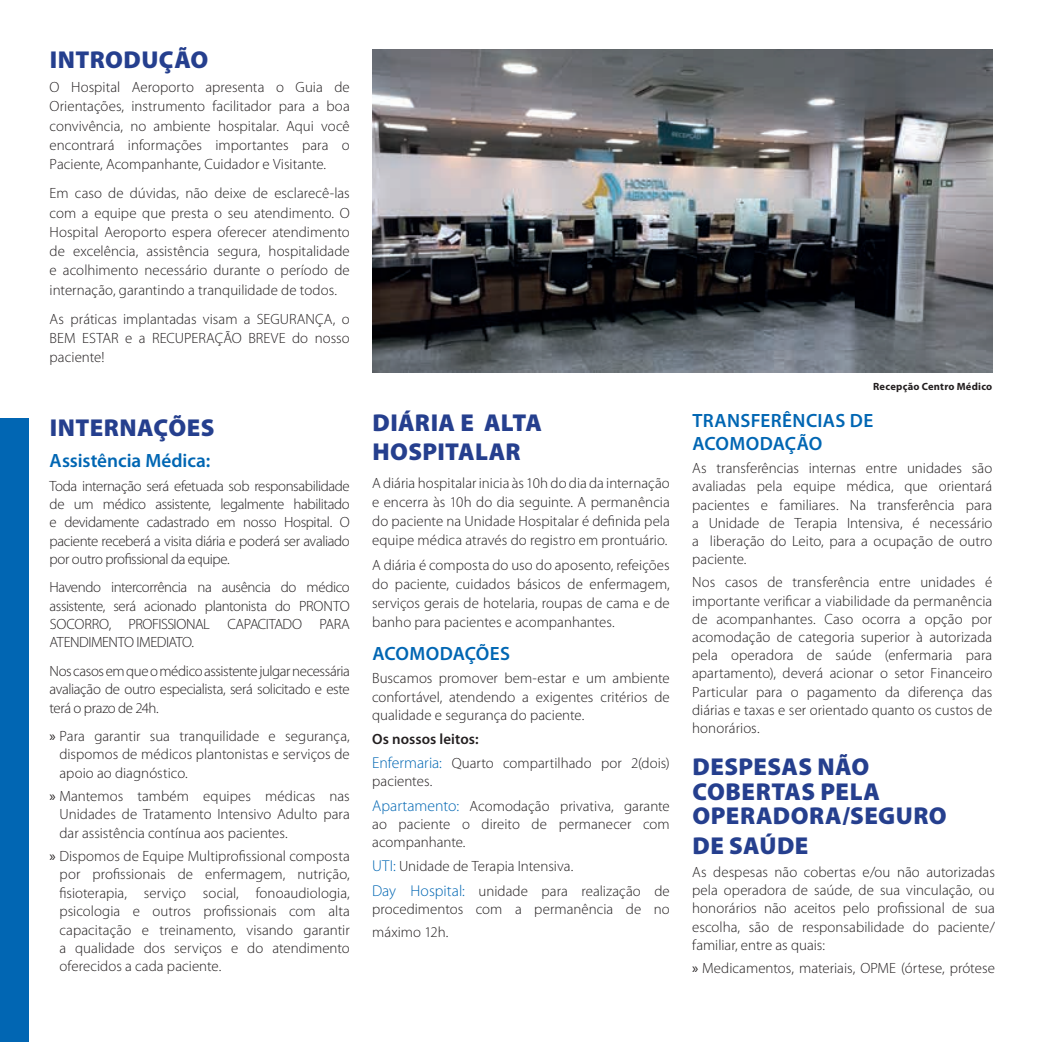
<style>
.page{position:relative;width:1042px;height:1042px;background:#fff}
.page>*{position:absolute;margin:0;border:0;box-sizing:border-box;transform-origin:0 0}
.t1{font:900 24.5px/24.5px "Myriad Pro";letter-spacing:.02em;color:#253f8e}
.t2{font:600 19.25px/23.1px "Myriad Pro";letter-spacing:.005em;color:#0166b3}
.t3{font:300 14.88px/18.2px "Myriad Pro";color:#231f20;text-align:justify}
.t4{font:700 10.5px "Myriad Pro";letter-spacing:.025em;color:#231f20}
.s1{font-weight:400}
.s2{font-weight:600}
.s3{font-size:15.75px;color:#0166b3}
</style>
<div class="page">
<div style="left:0;top:418px;width:28px;height:624px;background:#0166b3"></div>
<img style="left:372px;top:50px;width:620px;height:322px">
<h1 class="t1" style="left:50px;top:48px;width:160px">INTRODUÇÃO</h1>
<p class="t3" style="left:50px;top:78px;width:302px;line-height:19.2px">O Hospital Aeroporto apresenta o Guia de Orientações, instrumento facilitador para a boa convivência, no ambiente hospitalar. Aqui você encontrará informações importantes para o Paciente, Acompanhante, Cuidador e Visitante.</p>
<p class="t3" style="left:50px;top:184px;width:302px;line-height:19.2px">Em caso de dúvidas, não deixe de esclarecê-las com a equipe que presta o seu atendimento. O Hospital Aeroporto espera oferecer atendimento de excelência, assistência segura, hospitalidade e acolhimento necessário durante o período de internação, garantindo a tranquilidade de todos.</p>
<p class="t3" style="left:50px;top:309px;width:302px;line-height:19.2px">As práticas implantadas visam a SEGURANÇA, o BEM ESTAR e a RECUPERAÇÃO BREVE do nosso paciente!</p>
<p class="t4" style="left:873px;top:380px;width:121px">Recepção Centro Médico</p>
<h1 class="t1" style="left:372px;top:408px;width:171px;line-height:29.4px">DIÁRIA E ALTA<br>HOSPITALAR</h1>
<h1 class="t1" style="left:50px;top:416px;width:166px">INTERNAÇÕES</h1>
<p class="t2" style="left:692px;top:409px;width:183px">TRANSFERÊNCIAS DE<br>ACOMODAÇÃO</p>
<p class="t3" style="left:692px;top:459px;width:302px">As transferências internas entre unidades são avaliadas pela equipe médica, que orientará pacientes e familiares. Na transferência para a Unidade de Terapia Intensiva, é necessário a liberação do Leito, para a ocupação de outro paciente.</p>
<p class="t3" style="left:692px;top:573px;width:302px">Nos casos de transferência entre unidades é importante verificar a viabilidade da permanência de acompanhantes. Caso ocorra a opção por acomodação de categoria superior à autorizada pela operadora de saúde (enfermaria para apartamento), deverá acionar o setor Financeiro Particular para o pagamento da diferença das diárias e taxas e ser orientado quanto os custos de honorários.</p>
<p class="t2" style="left:50px;top:449px;width:162px">Assistência Médica:</p>
<p class="t3" style="left:50px;top:477px;width:302px">Toda internação será efetuada sob responsabilidade de um médico assistente, legalmente habilitado e devidamente cadastrado em nosso Hospital. O paciente receberá a visita diária e poderá ser avaliado por outro profissional da equipe.</p>
<p class="t3" style="left:50px;top:578px;width:302px">Havendo intercorrência na ausência do médico assistente, será acionado plantonista do PRONTO SOCORRO, PROFISSIONAL CAPACITADO PARA ATENDIMENTO IMEDIATO.</p>
<p class="t3" style="left:50px;top:662px;width:302px">Nos casos em que o médico assistente julgar necessária avaliação de outro especialista, será solicitado e este terá o prazo de 24h.</p>
<p class="t3" style="left:60px;top:727px;width:292px;text-indent:-10px"><span class="s1">»</span> Para garantir sua tranquilidade e segurança, dispomos de médicos plantonistas e serviços de apoio ao diagnóstico.</p>
<p class="t3" style="left:60px;top:787px;width:292px;text-indent:-10px"><span class="s1">»</span> Mantemos também equipes médicas nas Unidades de Tratamento Intensivo Adulto para dar assistência contínua aos pacientes.</p>
<p class="t3" style="left:60px;top:847px;width:292px;text-indent:-10px"><span class="s1">»</span> Dispomos de Equipe Multiprofissional composta por profissionais de enfermagem, nutrição, fisioterapia, serviço social, fonoaudiologia, psicologia e outros profissionais com alta capacitação e treinamento, visando garantir a qualidade dos serviços e do atendimento oferecidos a cada paciente.</p>
<p class="t3" style="left:372px;top:473px;width:299px;line-height:19.2px">A diária hospitalar inicia às 10h do dia da internação e encerra às 10h do dia seguinte. A permanência do paciente na Unidade Hospitalar é definida pela equipe médica através do registro em prontuário.</p>
<p class="t3" style="left:372px;top:555px;width:299px;line-height:19.2px">A diária é composta do uso do aposento, refeições do paciente, cuidados básicos de enfermagem, serviços gerais de hotelaria, roupas de cama e de banho para pacientes e acompanhantes.</p>
<p class="t2" style="left:372px;top:642px;width:139px">ACOMODAÇÕES</p>
<p class="t3" style="left:372px;top:669px;width:299px">Buscamos promover bem-estar e um ambiente confortável, atendendo a exigentes critérios de qualidade e segurança do paciente.</p>
<p class="t3" style="left:372px;top:727px;width:299px;line-height:24.2px"><span class="s2">Os nossos leitos:<br></span><span class="s3">Enfermaria:</span> Quarto compartilhado por 2(dois)</p>
<p class="t3" style="left:372px;top:770px;width:299px;line-height:24.2px">pacientes.<br><span class="s3">Apartamento:</span> Acomodação privativa, garante</p>
<p class="t3" style="left:372px;top:815px;width:299px">ao paciente o direito de permanecer com acompanhante.</p>
<p class="t3" style="left:372px;top:854px;width:299px;line-height:24.2px"><span class="s3">UTI:</span> Unidade de Terapia Intensiva.<br><span class="s3">Day Hospital:</span> unidade para realização de</p>
<p class="t3" style="left:372px;top:897px;width:299px;line-height:23.1px">procedimentos com a permanência de no máximo 12h.</p>
<h1 class="t1" style="left:692px;top:755px;width:256px">DESPESAS NÃO<br>COBERTAS PELA<br>OPERADORA/SEGURO</h1>
<h1 class="t1" style="left:692px;top:833px;width:118px">DE SAÚDE</h1>
<p class="t3" style="left:692px;top:863px;width:304px">As despesas não cobertas e/ou não autorizadas pela operadora de saúde, de sua vinculação, ou honorários não aceitos pelo profissional de sua escolha, são de responsabilidade do paciente/ familiar, entre as quais:</p>
<p class="t3" style="left:692px;top:959px;width:304px"><span class="s1">»</span> Medicamentos, materiais, OPME (órtese, prótese</p>
</div>
